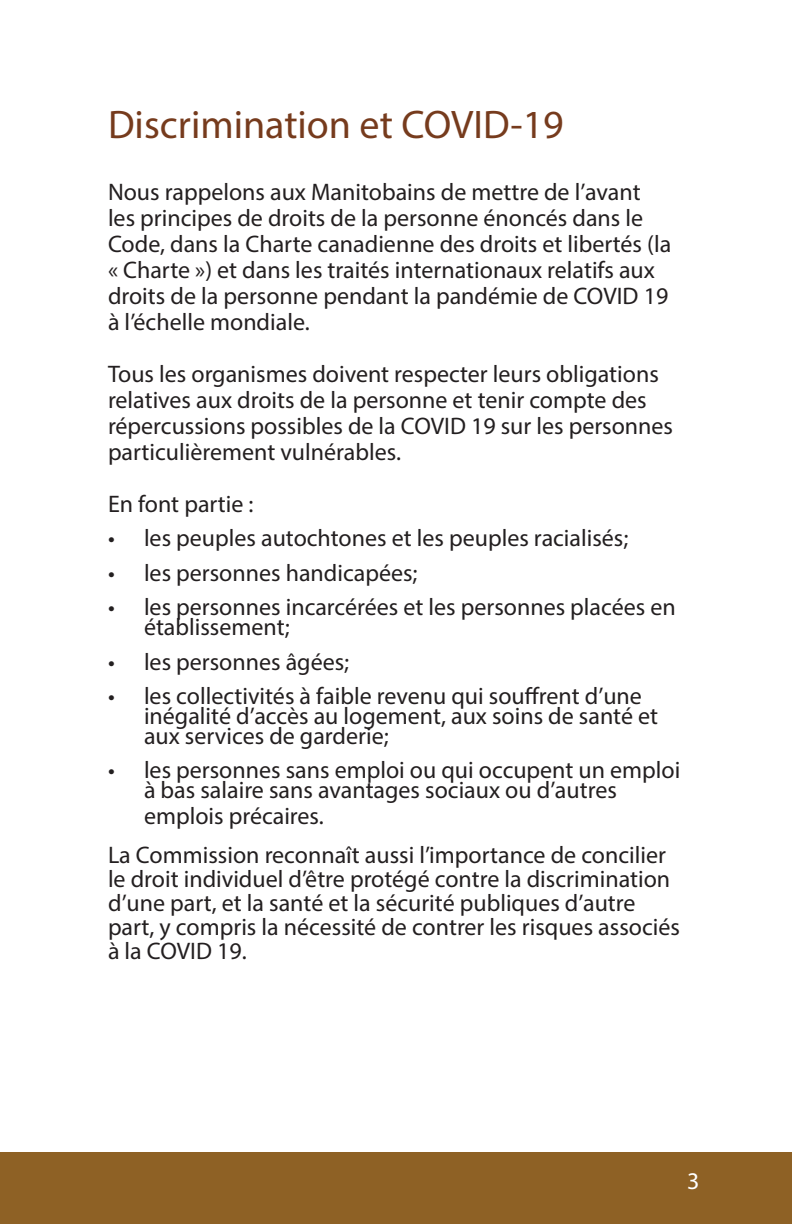
<style>
.page{position:relative;width:792px;height:1224px;background:#fff}
.page>*{position:absolute;margin:0;border:0;box-sizing:border-box;transform-origin:0 0}
.t1{font:40px "Myriad Pro";color:#763b1d}
.Body{font:24px/26px "Myriad Pro";color:#231f20}
.t2{font:24px "Myriad Pro";color:#fff}
.s1{font-size:22px}
</style>
<div class="page">
<div style="left:0;top:1152px;width:792px;height:72px;background:#8e6125"></div>
<p class="t1" style="left:108px;top:100px;width:457px">Discrimination et COVID-19</p>
<p class="Body" style="left:108px;top:179px;width:565px">Nous rappelons aux Manitobains de mettre de l’avant les principes de droits de la personne énoncés dans le Code, dans la Charte canadienne des droits et libertés (la « Charte ») et dans les traités internationaux relatifs aux droits de la personne pendant la pandémie de COVID 19 à l’échelle mondiale.</p>
<p class="Body" style="left:108px;top:361px;width:567px">Tous les organismes doivent respecter leurs obligations relatives aux droits de la personne et tenir compte des répercussions possibles de la COVID 19 sur les personnes particulièrement vulnérables.</p>
<p class="Body" style="left:108px;top:491px;width:147px">En font partie :</p>
<p class="Body" style="left:108px;top:525px;width:522px">• les peuples autochtones et les peuples racialisés;</p>
<p class="Body" style="left:108px;top:559px;width:311px">• les personnes handicapées;</p>
<p class="Body" style="left:144px;top:597px;width:533px;line-height:20px;text-indent:-36px">• les personnes incarcérées et les personnes placées en établissement;</p>
<p class="Body" style="left:108px;top:648px;width:243px">• les personnes âgées;</p>
<p class="Body" style="left:144px;top:686px;width:516px;line-height:20px;text-indent:-36px">• les collectivités à faible revenu qui souffrent d’une inégalité d’accès au logement, aux soins de santé et aux services de garderie;</p>
<p class="Body" style="left:144px;top:760px;width:538px;line-height:20px;text-indent:-36px">• les personnes sans emploi ou qui occupent un emploi à bas salaire sans avantages sociaux ou d’autres</p>
<p class="Body" style="left:144px;top:803px;width:181px">emplois précaires.</p>
<p class="Body" style="left:108px;top:842px;width:573px;line-height:24px">La Commission reconnaît aussi l’importance de concilier le droit individuel d’être protégé contre la discrimination d’une part, et la santé et la sécurité publiques d’autre part, y compris la nécessité de contrer les risques associés à la COVID 19.</p>
<p class="t2" style="left:687px;top:1166px;width:15px">3<span class="s1">3</span></p>
</div>
